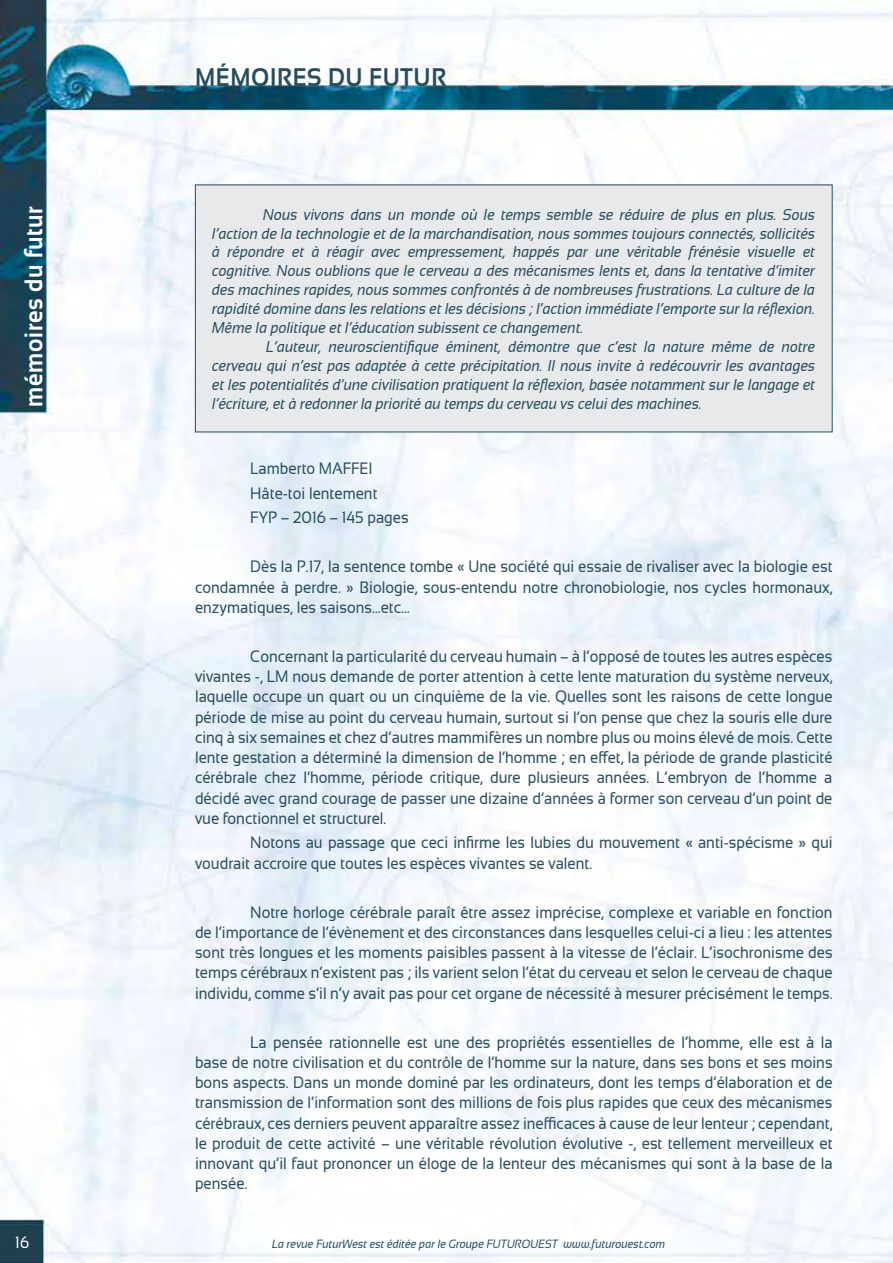
<style>
.page{position:relative;width:893px;height:1263px;background:#fff}
.page>*{position:absolute;margin:0;border:0;box-sizing:border-box;transform-origin:0 0}
.t1{font:700 25.5px "Sansation";letter-spacing:.03em;color:#284d5d;scale:.9 1}
.t2{font:700 25.5px "Sansation";letter-spacing:.03em;color:#fff;scale:.9 1}
.t3{font:16.5px/20.2px "Sansation";color:#284d5d;text-align:justify;scale:.9 1}
.t4{font:16.5px "Sansation";color:#fff;scale:.9 1}
.t5{font:italic 15.75px/18.9px "Sansation";color:#284d5d;text-align:justify;scale:.9 1}
.t6{font:italic 12px "Sansation";color:#284d5d;scale:.9 1}
</style>
<div class="page">
<img style="left:0;top:0;width:893px;height:1263px">
<div style="left:195px;top:185px;width:637px;height:247px;background:#e8e9ea"></div>
<h1 class="t2" style="left:19px;top:407px;width:224px;rotate:-90deg">MÉMOIRES DU FUTUR</h1>
<h1 class="t1" style="left:195px;top:62px;width:211px">MÉMOIRES DU FUTU</h1>
<h1 class="t1" style="left:431px;top:62px;width:18px">R</h1>
<p class="t5" style="left:212px;top:205px;width:671px;text-indent:51px">Nous vivons dans un monde où le temps semble se réduire de plus en plus. Sous l’action de la technologie et de la marchandisation, nous sommes toujours connectés, sollicités à répondre et à réagir avec empressement, happés par une véritable frénésie visuelle et cognitive. Nous oublions que le cerveau a des mécanismes lents et, dans la tentative d’imiter des machines rapides, nous sommes confrontés à de nombreuses frustrations. La culture de la rapidité domine dans les relations et les décisions ; l’action immédiate l’emporte sur la réflexion.<br>Même la politique et l’éducation subissent ce changement.</p>
<p class="t5" style="left:212px;top:337px;width:671px;text-indent:54px">L’auteur, neuroscientifique éminent, démontre que c’est la nature même de notre cerveau qui n’est pas adaptée à cette précipitation. Il nous invite à redécouvrir les avantages et les potentialités d’une civilisation pratiquent la réflexion, basée notamment sur le langage et l’écriture, et à redonner la priorité au temps du cerveau vs celui des machines.</p>
<p class="t3" style="left:250px;top:456px;width:178px;line-height:24.5px;text-align:left">Lamberto MAFFEI<br>Hâte-toi lentement<br>FYP – 2016 – 145 pages</p>
<p class="t3" style="left:195px;top:556px;width:710px;text-indent:55px">Dès la P.17, la sentence tombe « Une société qui essaie de rivaliser avec la biologie est condamnée à perdre. » Biologie, sous-entendu notre chronobiologie, nos cycles hormonaux, enzymatiques, les saisons…etc…</p>
<p class="t3" style="left:195px;top:646px;width:710px;text-indent:55px">Concernant la particularité du cerveau humain – à l’opposé de toutes les autres espèces vivantes -, LM nous demande de porter attention à cette lente maturation du système nerveux, laquelle occupe un quart ou un cinquième de la vie. Quelles sont les raisons de cette longue période de mise au point du cerveau humain, surtout si l’on pense que chez la souris elle dure cinq à six semaines et chez d’autres mammifères un nombre plus ou moins élevé de mois. Cette lente gestation a déterminé la dimension de l’homme ; en effet, la période de grande plasticité cérébrale chez l’homme, période critique, dure plusieurs années. L’embryon de l’homme a décidé avec grand courage de passer une dizaine d’années à former son cerveau d’un point de vue fonctionnel et structurel.</p>
<p class="t3" style="left:195px;top:832px;width:710px;text-indent:55px">Notons au passage que ceci infirme les lubies du mouvement « anti-spécisme » qui voudrait accroire que toutes les espèces vivantes se valent.</p>
<p class="t3" style="left:195px;top:902px;width:710px;text-indent:55px">Notre horloge cérébrale paraît être assez imprécise, complexe et variable en fonction de l’importance de l’évènement et des circonstances dans lesquelles celui-ci a lieu : les attentes sont très longues et les moments paisibles passent à la vitesse de l’éclair. L’isochronisme des temps cérébraux n’existent pas ; ils varient selon l’état du cerveau et selon le cerveau de chaque individu, comme s’il n’y avait pas pour cet organe de nécessité à mesurer précisément le temps.</p>
<p class="t3" style="left:195px;top:1032px;width:710px;text-indent:55px">La pensée rationnelle est une des propriétés essentielles de l’homme, elle est à la base de notre civilisation et du contrôle de l’homme sur la nature, dans ses bons et ses moins bons aspects. Dans un monde dominé par les ordinateurs, dont les temps d’élaboration et de transmission de l’information sont des millions de fois plus rapides que ceux des mécanismes cérébraux, ces derniers peuvent apparaître assez inefficaces à cause de leur lenteur ; cependant, le produit de cette activité – une véritable révolution évolutive -, est tellement merveilleux et innovant qu’il faut prononcer un éloge de la lenteur des mécanismes qui sont à la base de la pensée.</p>
<p class="t4" style="left:15px;top:1233px;width:17px">16</p>
<p class="t6" style="left:272px;top:1237px;width:438px">La revue FuturWest est éditée par le Groupe FUTUROUEST www.futurouest.com</p>
</div>
